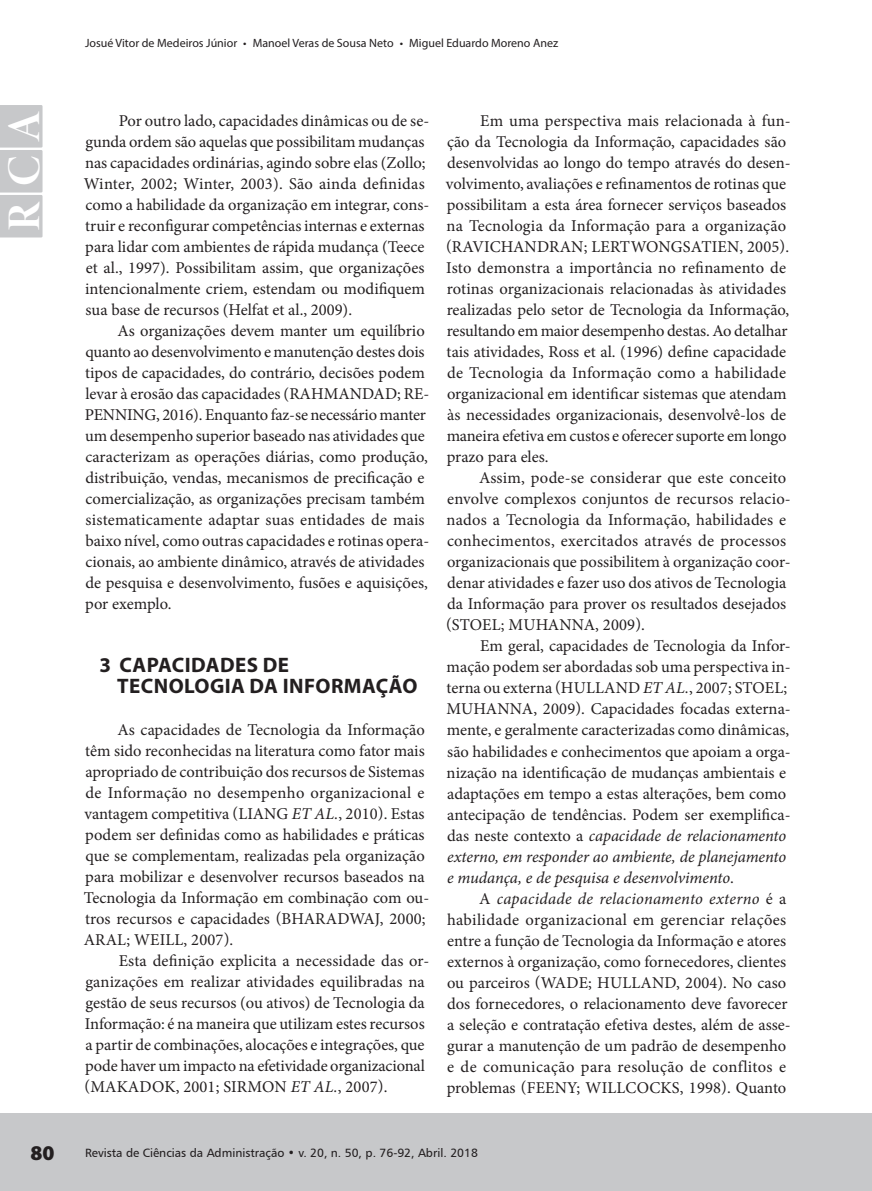
<style>
.page{position:relative;width:872px;height:1191px;background:#fff}
.page>*{position:absolute;margin:0;border:0;box-sizing:border-box;transform-origin:0 0}
.t1{font:46.8px "Minion Pro Bold Disp";color:#fff}
.t2{font:700 21px/21px "Myriad Pro";letter-spacing:.02em;color:#231f20}
.t3{font:900 21px "Myriad Pro";color:#231f20}
.t4{font:16.5px/21px "Minion Pro";color:#231f20}
.t5{font:12px "Myriad Pro";color:#231f20}
.t6{font:12px "Humanist 777 BT Roman B";color:#231f20}
.s1{font-style:italic}
</style>
<div class="page">
<div style="left:0;top:1113px;width:872px;height:78px;background:#c7c8ca"></div>
<div style="left:0;top:105px;width:43px;height:132px;background:#c7c8ca"></div>
<p class="t5" style="left:85px;top:35px;width:474px">Josué Vitor de Medeiros Júnior • Manoel Veras de Sousa Neto • Miguel Eduardo Moreno Anez</p>
<h1 class="t1" style="left:-4px;top:231px;width:121px;rotate:-90deg">RCA</h1>
<p class="t4" style="left:84px;top:110px;width:347px;text-indent:35px">Por outro lado, capacidades dinâmicas ou de se&shy;gunda ordem são aquelas que possibilitam mudanças nas capacidades ordinárias, agindo sobre elas (Zollo; Winter, 2002; Winter, 2003). São ainda definidas como a habilidade da organização em integrar, cons&shy;truir e reconfigurar competências internas e externas para lidar com ambientes de rápida mudança (Teece et al., 1997). Possibilitam assim, que organizações intencionalmente criem, estendam ou modifiquem sua base de recursos (Helfat et al., 2009).</p>
<p class="t4" style="left:85px;top:320px;width:346px;text-indent:33px">As organizações devem manter um equilíbrio quanto ao desenvolvimento e manutenção destes dois tipos de capacidades, do contrário, decisões podem levar à erosão das capacidades (RAHMANDAD; RE-PENNING, 2016). Enquanto faz-se necessário manter um desempenho superior baseado nas atividades que caracterizam as operações diárias, como produção, distribuição, vendas, mecanismos de precificação e comercialização, as organizações precisam também sistematicamente adaptar suas entidades de mais baixo nível, como outras capacidades e rotinas opera&shy;cionais, ao ambiente dinâmico, através de atividades de pesquisa e desenvolvimento, fusões e aquisições, por exemplo.</p>
<p class="t2" style="left:117px;top:654px;width:302px;text-indent:-18px">3 CAPACIDADES DE<br>TECNOLOGIA DA INFORMAÇÃO</p>
<p class="t4" style="left:84px;top:719px;width:347px;text-indent:34px">As capacidades de Tecnologia da Informação têm sido reconhecidas na literatura como fator mais apropriado de contribuição dos recursos de Sistemas de Informação no desempenho organizacional e vantagem competitiva (LIANG <span class="s1">ET AL.</span>, 2010). Estas podem ser definidas como as habilidades e práticas que se complementam, realizadas pela organização para mobilizar e desenvolver recursos baseados na Tecnologia da Informação em combinação com ou&shy;tros recursos e capacidades (BHARADWAJ, 2000; ARAL; WEILL, 2007).</p>
<p class="t4" style="left:84px;top:950px;width:346px;text-indent:34px">Esta definição explicita a necessidade das or&shy;ganizações em realizar atividades equilibradas na gestão de seus recursos (ou ativos) de Tecnologia da Informação: é na maneira que utilizam estes recursos a partir de combinações, alocações e integrações, que pode haver um impacto na efetividade organizacional (MAKADOK, 2001; SIRMON <span class="s1">ET AL.</span>, 2007).</p>
<p class="t4" style="left:446px;top:110px;width:346px;text-indent:34px">Em uma perspectiva mais relacionada à fun&shy;ção da Tecnologia da Informação, capacidades são desenvolvidas ao longo do tempo através do desen&shy;volvimento, avaliações e refinamentos de rotinas que possibilitam a esta área fornecer serviços baseados na Tecnologia da Informação para a organização (RAVICHANDRAN; LERTWONGSATIEN, 2005).<br>Isto demonstra a importância no refinamento de rotinas organizacionais relacionadas às atividades realizadas pelo setor de Tecnologia da Informação, resultando em maior desempenho destas. Ao detalhar tais atividades, Ross et al. (1996) define capacidade de Tecnologia da Informação como a habilidade organizacional em identificar sistemas que atendam às necessidades organizacionais, desenvolvê-los de maneira efetiva em custos e oferecer suporte em longo prazo para eles.</p>
<p class="t4" style="left:446px;top:467px;width:346px;text-indent:33px">Assim, pode-se considerar que este conceito envolve complexos conjuntos de recursos relacio&shy;nados a Tecnologia da Informação, habilidades e conhecimentos, exercitados através de processos organizacionais que possibilitem à organização coor&shy;denar atividades e fazer uso dos ativos de Tecnologia da Informação para prover os resultados desejados (STOEL; MUHANNA, 2009).</p>
<p class="t4" style="left:446px;top:636px;width:346px;text-indent:34px">Em geral, capacidades de Tecnologia da Infor&shy;mação podem ser abordadas sob uma perspectiva in&shy;terna ou externa (HULLAND <span class="s1">ET AL.</span>, 2007; STOEL; MUHANNA, 2009). Capacidades focadas externa&shy;mente, e geralmente caracterizadas como dinâmicas, são habilidades e conhecimentos que apoiam a orga&shy;nização na identificação de mudanças ambientais e adaptações em tempo a estas alterações, bem como antecipação de tendências. Podem ser exemplifica&shy;das neste contexto a <span class="s1">capacidade de relacionamento externo, em responder ao ambiente, de planejamento e mudança, e de pesquisa e desenvolvimento</span>.</p>
<p class="t4" style="left:447px;top:888px;width:345px;text-indent:32px">A <span class="s1">capacidade de relacionamento externo</span> é a habilidade organizacional em gerenciar relações entre a função de Tecnologia da Informação e atores externos à organização, como fornecedores, clientes ou parceiros (WADE; HULLAND, 2004). No caso dos fornecedores, o relacionamento deve favorecer a seleção e contratação efetiva destes, além de asse&shy;gurar a manutenção de um padrão de desempenho e de comunicação para resolução de conflitos e problemas (FEENY; WILLCOCKS, 1998). Quanto</p>
<p class="t3" style="left:30px;top:1141px;width:26px">80</p>
<p class="t6" style="left:85px;top:1145px;width:394px">Revista de Ciências da Administração • v. 20, n. 50, p. 76-92, Abril. 2018</p>
</div>
